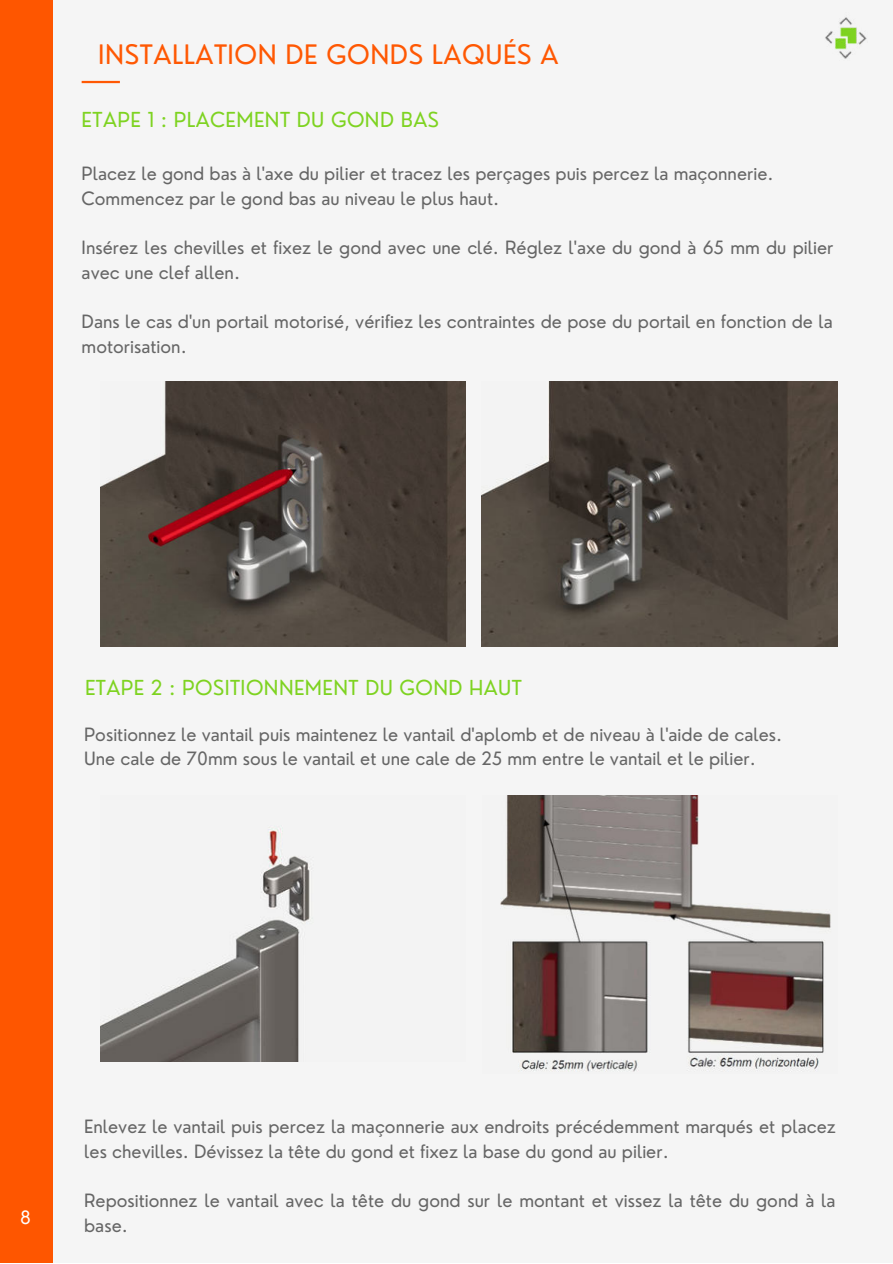
<style>
.page{position:relative;width:893px;height:1264px;background:#fff}
.page>*{position:absolute;margin:0;border:0;box-sizing:border-box;transform-origin:0 0}
.t1{font:26.1px "Nourd";letter-spacing:.02em;color:#ff5803}
.t2{font:20.1px "Nourd";letter-spacing:.02em;color:#7ed321}
.t3{font:17.85px/24.8px "Nourd";color:#666}
.t4{font:17.85px "Nourd";color:#fff}
</style>
<div class="page">
<div style="left:0;top:0;width:892px;height:1262px;background:#f5f5f5"></div>
<div style="left:0;top:0;width:53px;height:1262px;background:#fe5600"></div>
<img style="left:825px;top:17px;width:42px;height:42px">
<hr style="left:82px;top:81px;width:38px;height:2px;background:#ff5803">
<img style="left:101px;top:381px;width:364px;height:265px">
<img style="left:481px;top:381px;width:356px;height:265px">
<img style="left:101px;top:827px;width:212px;height:234px">
<img style="left:500px;top:795px;width:331px;height:277px">
<h1 class="t1" style="left:98px;top:39px;width:462px">INSTALLATION DE GONDS LAQUÉS A</h1>
<p class="t2" style="left:82px;top:108px;width:359px">ETAPE 1 : PLACEMENT DU GOND BAS</p>
<p class="t3" style="left:82px;top:161px;width:693px">Placez le gond bas à l'axe du pilier et tracez les perçages puis percez la maçonnerie.<br>Commencez par le gond bas au niveau le plus haut.</p>
<p class="t3" style="left:82px;top:235px;width:753px">Insérez les chevilles et fixez le gond avec une clé. Réglez l'axe du gond à 65 mm du pilier avec une clef allen.</p>
<p class="t3" style="left:82px;top:310px;width:752px">Dans le cas d'un portail motorisé, vérifiez les contraintes de pose du portail en fonction de la motorisation.</p>
<p class="t2" style="left:85px;top:676px;width:438px">ETAPE 2 : POSITIONNEMENT DU GOND HAUT</p>
<p class="t3" style="left:84px;top:722px;width:699px">Positionnez le vantail puis maintenez le vantail d'aplomb et de niveau à l'aide de cales.<br>Une cale de 70mm sous le vantail et une cale de 25 mm entre le vantail et le pilier.</p>
<p class="t4" style="left:20px;top:1207px;width:12px">8</p>
<p class="t3" style="left:84px;top:1114px;width:753px">Enlevez le vantail puis percez la maçonnerie aux endroits précédemment marqués et placez les chevilles. Dévissez la tête du gond et fixez la base du gond au pilier.</p>
<p class="t3" style="left:84px;top:1188px;width:752px">Repositionnez le vantail avec la tête du gond sur le montant et vissez la tête du gond à la base.</p>
</div>
